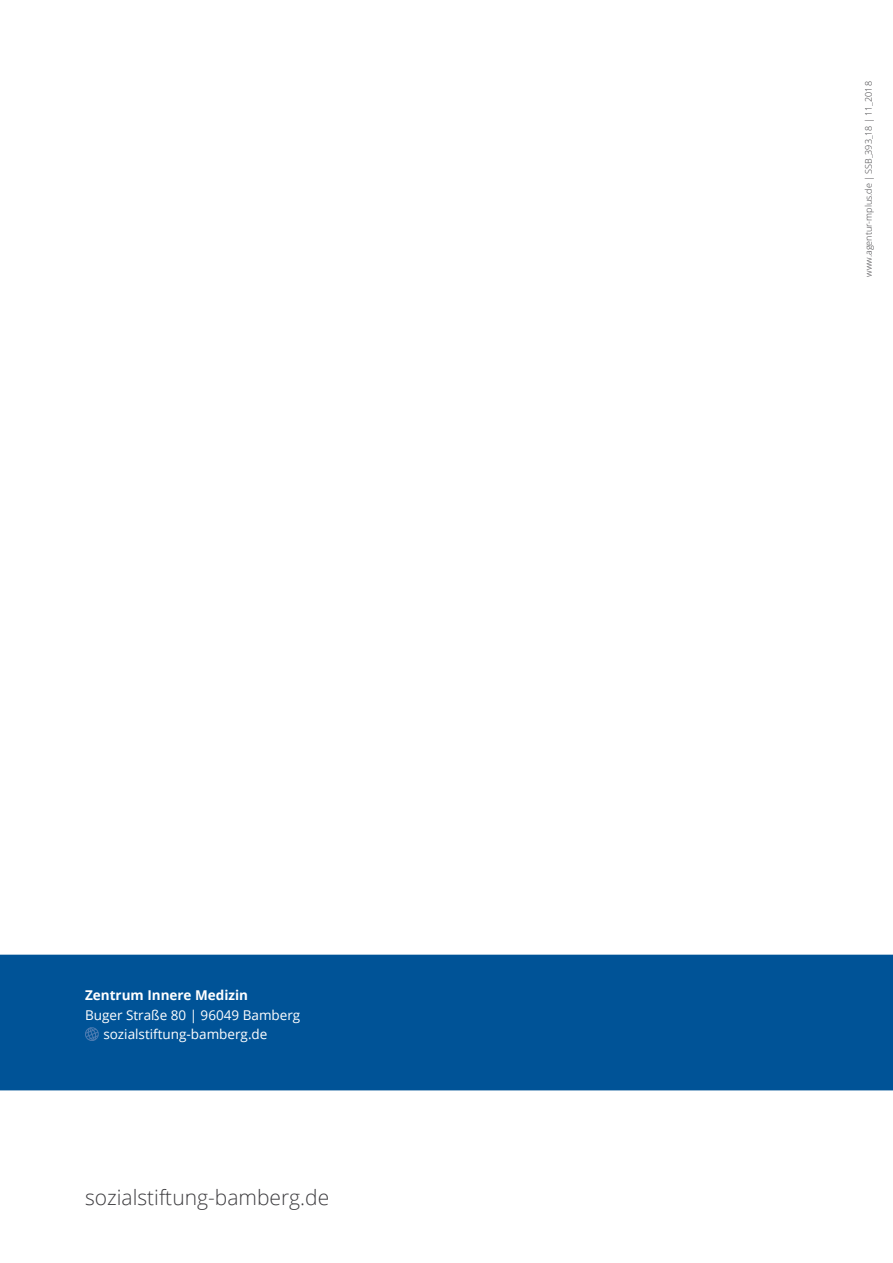
<style>
.page{position:relative;width:893px;height:1263px;background:#fff}
.page>*{position:absolute;margin:0;border:0;box-sizing:border-box;transform-origin:0 0}
.t1{font:300 21px "Open Sans";color:#3e3d40}
.t2{font:13.5px/19.5px "Open Sans";color:#fff}
.t3{font:700 13.5px "Open Sans";color:#fff}
.t4{font:300 9px "Open Sans";color:#3e3d40}
</style>
<div class="page">
<div style="left:0;top:955px;width:893px;height:135px;background:#005397"></div>
<svg style="left:85px;top:1027px;width:14px;height:14px"></svg>
<p class="t3" style="left:85px;top:986px;width:165px">Zentrum Innere Medizin</p>
<p class="t2" style="left:103px;top:1005px;width:198px;text-indent:-18px">Buger Straße 80 | 96049 Bamberg sozialstiftung-bamberg.de</p>
<h1 class="t1" style="left:85px;top:1182px;width:246px">sozialstiftung-bamberg.de</h1>
<p class="t4" style="left:862px;top:277px;width:197px;rotate:-90deg">www.agentur-mplus.de | SSB_393_18 | 11_2018</p>
</div>
